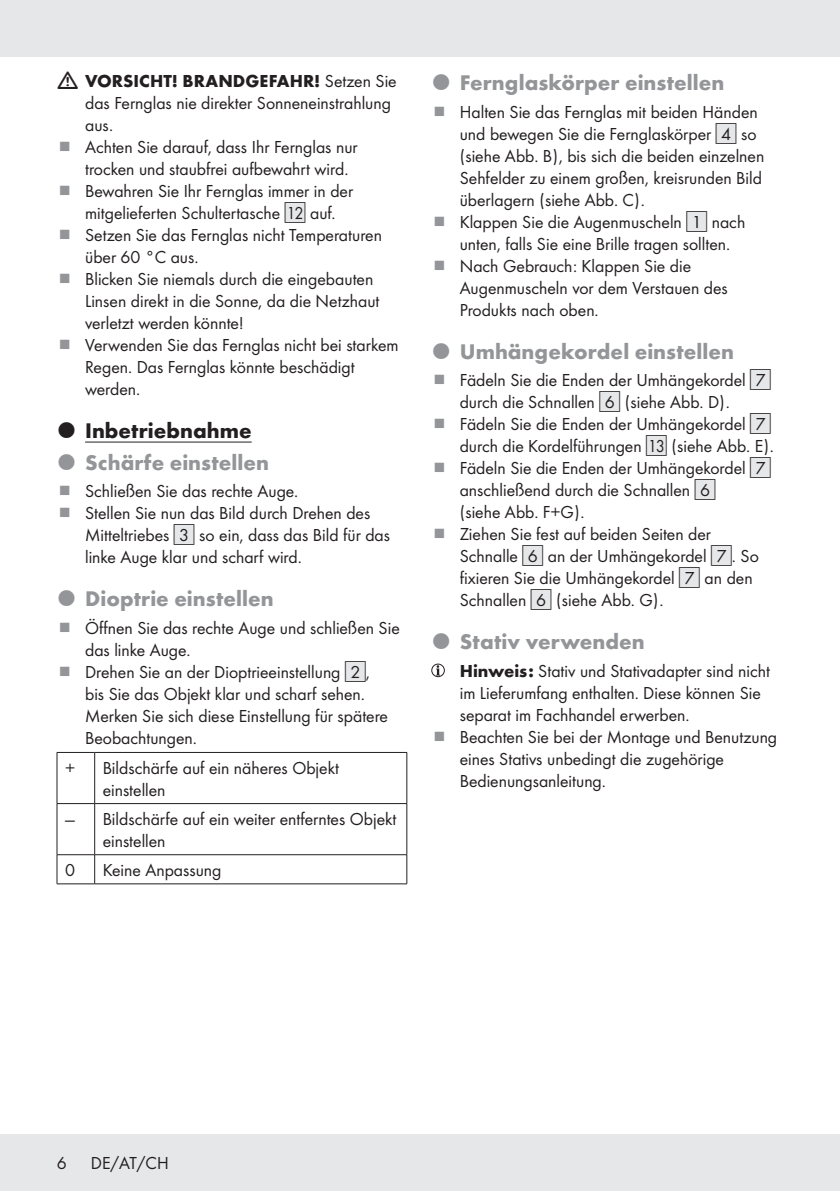
<style>
.page{position:relative;width:840px;height:1191px;background:#fff}
.page>*{position:absolute;margin:0;border:0;box-sizing:border-box;transform-origin:0 0}
.t1{font:700 22px "Futura";color:#939598}
.t2{font:700 22px "Futura";color:#231f20}
.Indent{font:18px/22px "Futura Boo";color:#231f20}
.Left__Table{font:18px/22px "Futura Boo";color:#231f20}
.Body__Table{font:18px "Futura Boo";color:#231f20}
.s1{font-family:"Futura";font-weight:700}
.s2{font-family:"IMP Lidl Num Box";font-size:15.8px;color:#e6e7e9}
.s3{font-family:"IMP Lidl Num Box";font-size:15.8px}
</style>
<div class="page">
<div style="left:0;top:1134px;width:839px;height:57px;background:#e6e7e9"></div>
<hr style="left:839px;top:1134px;width:1px;height:57px;background:#e6e7e9">
<div style="left:0;top:0;width:839px;height:57px;background:#e6e7e9"></div>
<hr style="left:839px;top:0;width:1px;height:57px;background:#e6e7e9">
<hr style="left:85px;top:441px;width:166px;height:1px;background:#231f20">
<hr style="left:57px;top:752px;width:38px;height:1px;background:#231f20">
<hr style="left:57px;top:752px;width:1px;height:51px;background:#231f20">
<hr style="left:95px;top:752px;width:312px;height:1px;background:#231f20">
<hr style="left:94px;top:752px;width:1px;height:51px;background:#231f20">
<hr style="left:406px;top:752px;width:1px;height:51px;background:#231f20">
<hr style="left:57px;top:803px;width:38px;height:1px;background:#231f20">
<hr style="left:57px;top:804px;width:1px;height:50px;background:#231f20">
<hr style="left:95px;top:803px;width:312px;height:1px;background:#231f20">
<hr style="left:94px;top:804px;width:1px;height:50px;background:#231f20">
<hr style="left:406px;top:804px;width:1px;height:50px;background:#231f20">
<hr style="left:57px;top:854px;width:38px;height:1px;background:#231f20">
<svg style="left:57px;top:855px;width:1px;height:28px"></svg>
<hr style="left:95px;top:854px;width:312px;height:1px;background:#231f20">
<svg style="left:94px;top:855px;width:1px;height:28px"></svg>
<svg style="left:406px;top:855px;width:1px;height:28px"></svg>
<hr style="left:57px;top:883px;width:38px;height:1px;background:#231f20">
<hr style="left:95px;top:883px;width:312px;height:1px;background:#231f20">
<svg style="left:431px;top:664px;width:13px;height:12px"></svg>
<div style="left:431px;top:663px;width:13px;height:14px;border:1px solid #231f20;border-radius:50%"></div>
<svg style="left:436px;top:665px;width:4px;height:10px"></svg>
<p class="Indent" style="left:85px;top:69px;width:313px"><span class="s1">VORSICHT! BRANDGEFAHR!</span> Setzen Sie das Fernglas nie direkter Sonneneinstrahlung aus.</p>
<p class="Indent" style="left:85px;top:135px;width:274px">Achten Sie darauf, dass Ihr Fernglas nur trocken und staubfrei aufbewahrt wird.</p>
<p class="Indent" style="left:85px;top:179px;width:269px">Bewahren Sie Ihr Fernglas immer in der mitgelieferten Schultertasche <span class="s2">[</span><span class="s3">12]</span> auf.</p>
<p class="Indent" style="left:85px;top:223px;width:298px">Setzen Sie das Fernglas nicht Temperaturen über 60 °C aus.</p>
<p class="Indent" style="left:85px;top:267px;width:296px">Blicken Sie niemals durch die eingebauten<br>Linsen direkt in die Sonne, da die Netzhaut verletzt werden könnte!</p>
<p class="Indent" style="left:85px;top:333px;width:315px">Verwenden Sie das Fernglas nicht bei starkem<br>Regen. Das Fernglas könnte beschädigt werden.</p>
<p class="t2" style="left:85px;top:414px;width:168px">Inbetriebnahme</p>
<p class="t1" style="left:85px;top:446px;width:185px">Schärfe einstellen</p>
<p class="Indent" style="left:85px;top:479px;width:215px">Schließen Sie das rechte Auge.</p>
<p class="Indent" style="left:85px;top:501px;width:306px">Stellen Sie nun das Bild durch Drehen des<br>Mitteltriebes <span class="s2">[</span><span class="s3">3]</span> so ein, dass das Bild für das linke Auge klar und scharf wird.</p>
<p class="t1" style="left:85px;top:583px;width:190px">Dioptrie einstellen</p>
<p class="Indent" style="left:85px;top:616px;width:316px">Öffnen Sie das rechte Auge und schließen Sie das linke Auge.</p>
<p class="Indent" style="left:85px;top:660px;width:304px">Drehen Sie an der Dioptrieeinstellung <span class="s2">[</span><span class="s3">2]</span>, bis Sie das Objekt klar und scharf sehen.<br>Merken Sie sich diese Einstellung für spätere Beobachtungen.</p>
<p class="Body__Table" style="left:65px;top:755px;width:12px">+</p>
<p class="Left__Table" style="left:103px;top:755px;width:238px">Bildschärfe auf ein näheres Objekt einstellen</p>
<p class="Body__Table" style="left:65px;top:806px;width:11px">—</p>
<p class="Left__Table" style="left:103px;top:806px;width:295px">Bildschärfe auf ein weiter entferntes Objekt einstellen</p>
<p class="Body__Table" style="left:65px;top:857px;width:11px">0</p>
<p class="Left__Table" style="left:103px;top:858px;width:120px">Keine Anpassung</p>
<p class="t1" style="left:459px;top:66px;width:266px">Fernglaskörper einstellen</p>
<p class="Indent" style="left:459px;top:100px;width:306px">Halten Sie das Fernglas mit beiden Händen und bewegen Sie die Fernglaskörper <span class="s2">[</span><span class="s3">4]</span> so (siehe Abb. B), bis sich die beiden einzelnen Sehfelder zu einem großen, kreisrunden Bild überlagern (siehe Abb. C).</p>
<p class="Indent" style="left:459px;top:210px;width:287px">Klappen Sie die Augenmuscheln <span class="s2">[</span><span class="s3">1]</span> nach unten, falls Sie eine Brille tragen sollten.</p>
<p class="Indent" style="left:459px;top:254px;width:269px">Nach Gebrauch: Klappen Sie die<br>Augenmuscheln vor dem Verstauen des<br>Produkts nach oben.</p>
<p class="t1" style="left:459px;top:335px;width:275px">Umhängekordel einstellen</p>
<p class="Indent" style="left:459px;top:368px;width:313px">Fädeln Sie die Enden der Umhängekordel <span class="s2">[</span><span class="s3">7] </span>durch die Schnallen <span class="s2">[</span><span class="s3">6]</span> (siehe Abb. D).</p>
<p class="Indent" style="left:459px;top:412px;width:315px">Fädeln Sie die Enden der Umhängekordel <span class="s2">[</span><span class="s3">7] </span>durch die Kordelführungen <span class="s2">[</span><span class="s3">13]</span> (siehe Abb. E).</p>
<p class="Indent" style="left:459px;top:456px;width:313px">Fädeln Sie die Enden der Umhängekordel <span class="s2">[</span><span class="s3">7] </span>anschließend durch die Schnallen <span class="s2">[</span><span class="s3">6]<br></span>(siehe Abb. F+G).</p>
<p class="Indent" style="left:459px;top:522px;width:300px">Ziehen Sie fest auf beiden Seiten der Schnalle <span class="s2">[</span><span class="s3">6]</span> an der Umhängekordel <span class="s2">[</span><span class="s3">7]</span>. So fixieren Sie die Umhängekordel <span class="s2">[</span><span class="s3">7]</span> an den Schnallen <span class="s2">[</span><span class="s3">6]</span> (siehe Abb. G).</p>
<p class="t1" style="left:459px;top:626px;width:186px">Stativ verwenden</p>
<p class="Indent" style="left:459px;top:659px;width:311px"><span class="s1">Hinweis:</span> Stativ und Stativadapter sind nicht im Lieferumfang enthalten. Diese können Sie separat im Fachhandel erwerben.</p>
<p class="Indent" style="left:459px;top:725px;width:319px">Beachten Sie bei der Montage und Benutzung eines Stativs unbedingt die zugehörige<br>Bedienungsanleitung.</p>
<p class="Indent" style="left:57px;top:1151px;width:11px">6</p>
<p class="Indent" style="left:91px;top:1151px;width:79px">DE/AT/CH</p>
</div>
